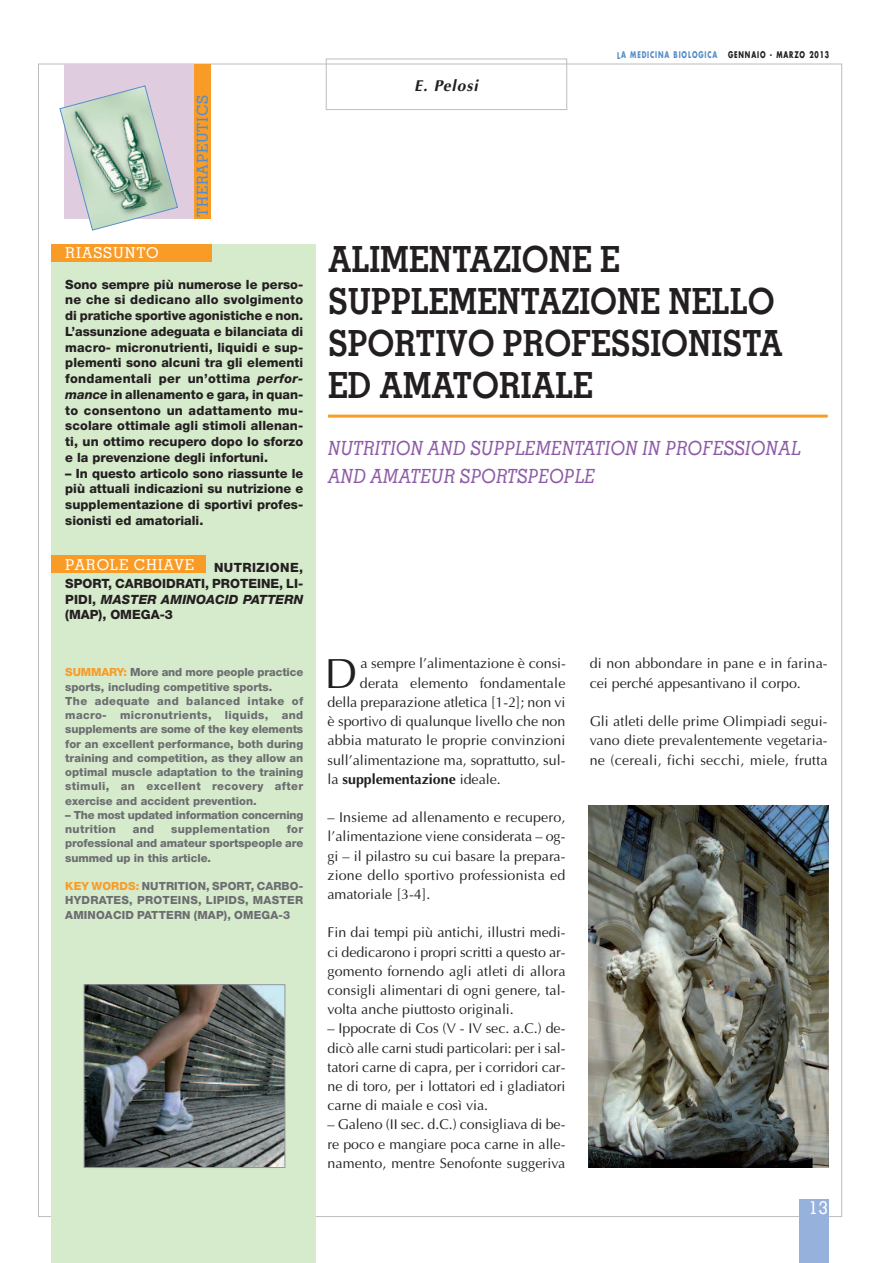
<style>
.page{position:relative;width:893px;height:1263px;background:#fff}
.page>*{position:absolute;margin:0;border:0;box-sizing:border-box;transform-origin:0 0}
.t1{font:42.45px "Optima";color:#231f20}
.t2{font:700 36px/42px "Memphis";color:#231f20;scale:.9 1}
.t3{font:italic 500 19.5px/28.5px "Memphis";color:#8d5ba6;scale:.9 1}
.t4{font:500 18px "Memphis";color:#fff}
.t5{font:italic 700 15.75px "Optima";letter-spacing:.055em;color:#231f20}
.t6{font:500 15px "Memphis";letter-spacing:.05em;color:#fff}
.t7{font:500 15px "Memphis";letter-spacing:.05em;color:#568cc9}
.t8{font:14.25px/19.2px "Optima";color:#231f20;text-align:justify}
.t9{font:700 14.25px "Optima";color:#231f20}
.t10{font:800 12.75px/15.8px "Helvetica Neue";color:#231f20;text-align:justify}
.t11{font:800 11.25px/14.2px "Helvetica Neue";color:#6c6d70;text-align:justify}
.t12{font:800 11.25px/14.2px "Helvetica Neue";letter-spacing:-.02em;color:#6c6d70}
.t13{font:800 11.25px "Helvetica Neue";letter-spacing:.025em;color:#6c6d70}
.t14{font:700 9px "Futura";letter-spacing:.135em;color:#568cc9;scale:.7 1}
.s1{font-style:italic}
.s2{color:#f89c27}
.s3{color:#231f20}
.s4{font-weight:400}
</style>
<div class="page">
<div style="left:51px;top:244px;width:264px;height:1019px;background:#d6eacc"></div>
<div style="left:326px;top:59px;width:241px;height:51px;border:1px solid #bcbdc0"></div>
<div style="left:154px;top:64px;width:57px;height:155px;background:#f89c27"></div>
<div style="left:64px;top:64px;width:130px;height:155px;background:#e0ccdf"></div>
<svg style="left:59px;top:85px;width:119px;height:146px"></svg>
<hr style="left:328px;top:415px;width:500px;height:3px;background:#f89c27">
<div style="left:51px;top:244px;width:160px;height:17px;background:#f89c27"></div>
<div style="left:51px;top:556px;width:155px;height:17px;background:#f89c27"></div>
<div style="left:799px;top:1199px;width:30px;height:64px;background:#96b1dc"></div>
<img style="left:589px;top:806px;width:240px;height:361px">
<img style="left:86px;top:986px;width:197px;height:180px">
<div style="left:84px;top:984px;width:201px;height:184px;border:1px solid #939598"></div>
<p class="t6" style="left:65px;top:247px;width:95px">RIASSUNTO</p>
<p class="t7" style="left:197px;top:217px;width:124px;rotate:-90deg">THERAPEUTICS</p>
<p class="t10" style="left:65px;top:277px;width:239px">Sono sempre più numerose le perso&shy;ne che si dedicano allo svolgimento di pratiche sportive agonistiche e non.<br>L’assunzione adeguata e bilanciata di macro- micronutrienti, liquidi e sup&shy;plementi sono alcuni tra gli elementi fondamentali per un’ottima <span class="s1">perfor&shy;mance</span> in allenamento e gara, in quan&shy;to consentono un adattamento mu&shy;scolare ottimale agli stimoli allenan&shy;ti, un ottimo recupero dopo lo sforzo e la prevenzione degli infortuni.</p>
<p class="t10" style="left:65px;top:466px;width:239px">– In questo articolo sono riassunte le più attuali indicazioni su nutrizione e supplementazione di sportivi profes&shy;sionisti ed amatoriali.</p>
<p class="t10" style="left:65px;top:561px;width:239px;text-indent:149px">NUTRIZIONE, SPORT, CARBOIDRATI, PROTEINE, LI-PIDI, <span class="s1">MASTER AMINOACID PATTERN </span>(MAP), OMEGA-3</p>
<p class="t6" style="left:65px;top:559px;width:130px">PAROLE CHIAVE</p>
<p class="t11" style="left:65px;top:666px;width:239px;text-align:left"><span class="s2">SUMMARY:</span> More and more people practice sports, including competitive sports.<br>The adequate and balanced intake of macro- micronutrients, liquids, and supplements are some of the key elements for an excellent performance, both during training and competition, as they allow an optimal muscle adaptation to the training stimuli, an excellent recovery after exercise and accident prevention.</p>
<p class="t12" style="left:65px;top:809px;width:239px">– The most updated information concerning nutrition</p>
<p class="t11" style="left:65px;top:823px;width:239px;text-indent:222px">for professional and amateur sportspeople are summed up in this article.</p>
<p class="t11" style="left:65px;top:880px;width:239px"><span class="s2">KEY WORDS:</span> NUTRITION, SPORT, CARBO-HYDRATES, PROTEINS, LIPIDS, MASTER AMINOACID PATTERN (MAP), OMEGA-3</p>
<p class="t11" style="left:133px;top:823px;width:23px">and</p>
<p class="t13" style="left:171px;top:825px;width:100px">supplementation</p>
<p class="t5" style="left:414px;top:76px;width:65px">E. Pelosi</p>
<p class="t14" style="left:617px;top:51px;width:304px">LA MEDICINA BIOLOGICA <span class="s3">GENNAIO - MARZO 2013</span></p>
<h2 class="t2" style="left:328px;top:241px;width:507px">ALIMENTAZIONE E<br>SUPPLEMENTAZIONE NELLO<br>SPORTIVO PROFESSIONISTA<br>ED AMATORIALE</h2>
<h3 class="t3" style="left:328px;top:435px;width:527px">NUTRITION AND SUPPLEMENTATION IN PROFESSIONAL<br>AND AMATEUR SPORTSPEOPLE</h3>
<h1 class="t1" style="left:325px;top:648px;width:34px">D</h1>
<p class="t8" style="left:360px;top:654px;width:207px">a sempre l’alimentazione è consi-</p>
<p class="t8" style="left:360px;top:673px;width:207px">derata elemento fondamentale</p>
<p class="t8" style="left:327px;top:692px;width:239px">della preparazione atletica [1-2]; non vi</p>
<p class="t8" style="left:327px;top:711px;width:239px">è sportivo di qualunque livello che non</p>
<p class="t8" style="left:327px;top:731px;width:239px">abbia maturato le proprie convinzioni</p>
<p class="t8" style="left:327px;top:750px;width:239px">sull’alimentazione ma, soprattutto, sul-</p>
<p class="t9" style="left:327px;top:770px;width:175px"><span class="s4">la</span> supplementazione <span class="s4">ideale.</span></p>
<p class="t8" style="left:327px;top:807px;width:239px">– Insieme ad allenamento e recupero, l’alimentazione viene considerata – og&shy;gi – il pilastro su cui basare la prepara&shy;zione dello sportivo professionista ed amatoriale [3-4].</p>
<p class="t8" style="left:327px;top:923px;width:239px">Fin dai tempi più antichi, illustri medi&shy;ci dedicarono i propri scritti a questo ar&shy;gomento fornendo agli atleti di allora consigli alimentari di ogni genere, tal&shy;volta anche piuttosto originali.</p>
<p class="t8" style="left:327px;top:1019px;width:239px">– Ippocrate di Cos (V - IV sec. a.C.) de&shy;dicò alle carni studi particolari: per i sal&shy;tatori carne di capra, per i corridori car&shy;ne di toro, per i lottatori ed i gladiatori carne di maiale e così via.</p>
<p class="t8" style="left:327px;top:1115px;width:239px">– Galeno (II sec. d.C.) consigliava di be&shy;re poco e mangiare poca carne in alle&shy;namento, mentre Senofonte suggeriva</p>
<p class="t8" style="left:590px;top:654px;width:239px">di non abbondare in pane e in farina&shy;cei perché appesantivano il corpo.</p>
<p class="t8" style="left:590px;top:711px;width:239px">Gli atleti delle prime Olimpiadi segui&shy;vano diete prevalentemente vegetaria&shy;ne (cereali, fichi secchi, miele, frutta</p>
<p class="t4" style="left:809px;top:1201px;width:20px">13</p>
</div>
